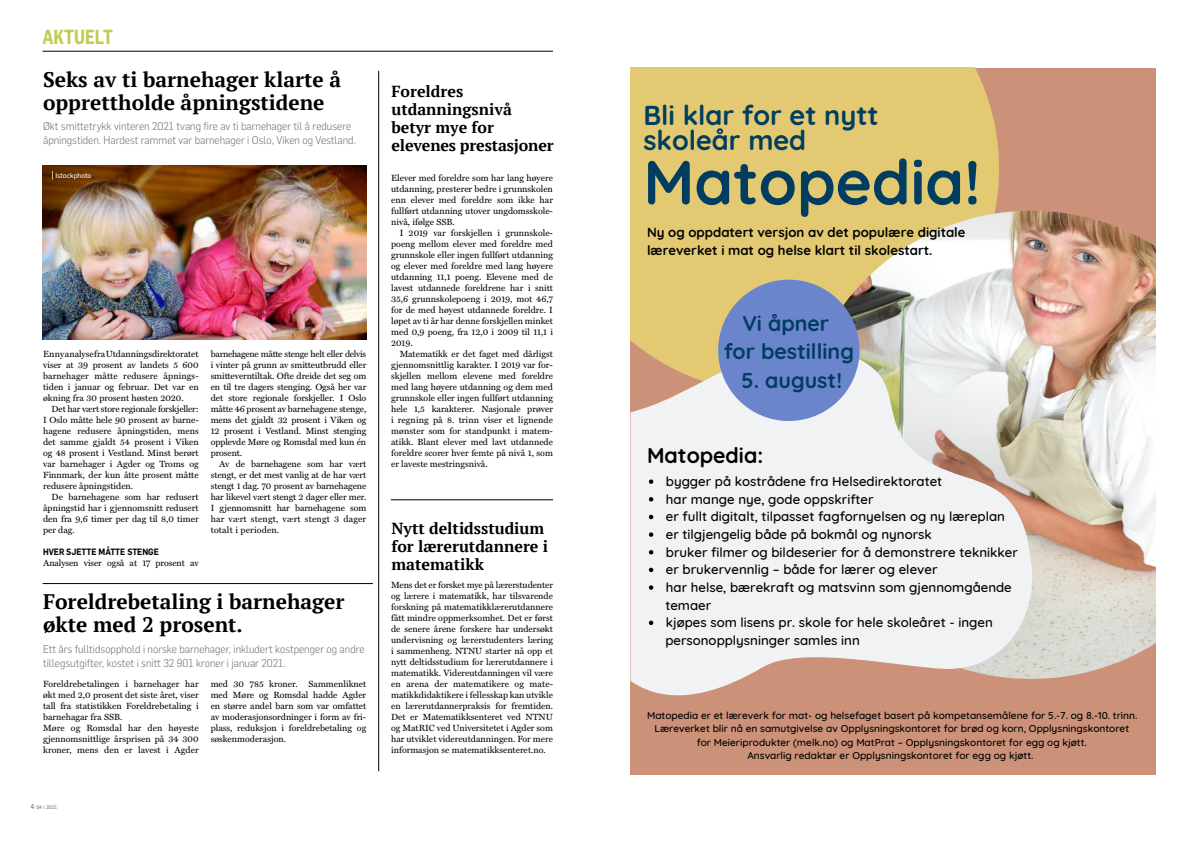
<style>
.page{position:relative;width:1191px;height:842px;background:#fff}
.page>*{position:absolute;margin:0;border:0;box-sizing:border-box;transform-origin:0 0}
.t1{font:700 62.2px "Quicksand";color:#003d60}
.t2{font:700 27.2px/25px "Quicksand";color:#003d60}
.t3{font:700 21.4px/28.5px "Quicksand";color:#003d60;text-align:center}
.t4{font:700 21.4px "Quicksand";color:#000}
.t5{font:700 21px/23px "PT Serif";color:#000}
.t6{font:700 20px "Flama Semicond";color:#c3cb56;scale:.86 1}
.t7{font:700 16px/18px "PT Serif";color:#000}
.t8{font:500 13.2px/17.6px "Quicksand";color:#000}
.t9{font:700 13.2px/17.6px "Quicksand";color:#000}
.t10{font:300 11px/14px "Flama";color:#747373;scale:.94 1}
.t11{font:500 10.1px/13.5px "Quicksand";color:#000;text-align:center}
.t12{font:9px/11px "Miller Text Roman";color:#000;text-align:justify}
.t13{font:600 9px "Flama";color:#000;scale:.9 1}
.t14{font:7px "Flama Basic";color:#fff}
.t15{font:5px "Flama";color:#747373}
.s1{font-size:7px}
</style>
<div class="page">
<hr style="left:43px;top:51px;width:510px;height:1px;background:#000">
<img style="left:43px;top:165px;width:323px;height:174px">
<hr style="left:378px;top:71px;width:1px;height:700px;background:#000">
<hr style="left:43px;top:583px;width:330px;height:1px;background:#000">
<hr style="left:391px;top:500px;width:162px;height:1px;background:#000">
<div style="left:630px;top:68px;width:526px;height:706px;background:#cc9279"></div>
<div style="left:630px;top:68px;width:369px;height:279px;background:#e2c972"></div>
<img style="left:797px;top:211px;width:359px;height:468px">
<svg style="left:630px;top:347px;width:409px;height:349px;fill:#f1f2f4"></svg>
<svg style="left:649px;top:479px;width:4px;height:5px"></svg>
<svg style="left:649px;top:497px;width:4px;height:4px"></svg>
<svg style="left:649px;top:515px;width:4px;height:4px"></svg>
<svg style="left:649px;top:532px;width:4px;height:5px"></svg>
<svg style="left:649px;top:550px;width:4px;height:4px"></svg>
<svg style="left:649px;top:568px;width:4px;height:4px"></svg>
<svg style="left:649px;top:585px;width:4px;height:5px"></svg>
<svg style="left:649px;top:621px;width:4px;height:4px"></svg>
<svg style="left:718px;top:280px;width:141px;height:141px"></svg>
<h3 class="t6" style="left:43px;top:25px;width:83px">AKTUELT</h3>
<h3 class="t5" style="left:43px;top:68px;width:299px">Seks av ti barnehager klarte å opprettholde åpningstidene</h3>
<p class="t10" style="left:43px;top:118px;width:334px">Økt smittetrykk vinteren 2021 tvang fire av ti barnehager til å redusere åpningstiden. Hardest rammet var barnehager i Oslo, Viken og Vestland.</p>
<p class="t14" style="left:55px;top:170px;width:37px">Istockphoto</p>
<p class="t12" style="left:43px;top:348px;width:157px">En ny analyse fra Utdanningsdirektoratet viser at 39 prosent av landets 5 600 barnehager måtte redusere åpnings&shy;tiden i januar og februar. Det var en økning fra 30 prosent høsten 2020.</p>
<p class="t12" style="left:43px;top:403px;width:157px;text-indent:9px">Det har vært store regionale forskjeller:<br>I Oslo måtte hele 90 prosent av barne&shy;hagene redusere åpningstiden, mens det samme gjaldt 54 prosent i Viken og 48 prosent i Vestland. Minst berørt var barnehager i Agder og Troms og Finnmark, der kun åtte prosent måtte redusere åpningstiden.</p>
<p class="t12" style="left:43px;top:491px;width:157px;text-indent:9px">De barnehagene som har redusert åpningstid har i gjennomsnitt redusert den fra 9,6 timer per dag til 8,0 timer per dag.</p>
<p class="t13" style="left:43px;top:545px;width:130px">HVER SJETTE MÅTTE STENGE</p>
<p class="t12" style="left:43px;top:557px;width:157px">Analysen viser også at 17 prosent av</p>
<p class="t12" style="left:211px;top:348px;width:157px">barnehagene måtte stenge helt eller delvis i vinter på grunn av smitteutbrudd eller smitteverntiltak. Ofte dreide det seg om en til tre dagers stenging. Også her var det store regionale forskjeller. I Oslo måtte 46 prosent av barnehagene stenge, mens det gjaldt 32 prosent i Viken og 12 prosent i Vestland. Minst stenging opplevde Møre og Romsdal med kun én prosent.</p>
<p class="t12" style="left:211px;top:458px;width:157px;text-indent:9px">Av de barnehagene som har vært stengt, er det mest vanlig at de har vært stengt 1 dag. 70 prosent av barnehagene har likevel vært stengt 2 dager eller mer.<br>I gjennomsnitt har barnehagene som har vært stengt, vært stengt 3 dager totalt i perioden.</p>
<h3 class="t5" style="left:43px;top:590px;width:303px">Foreldrebetaling i barnehager økte med 2 prosent.</h3>
<p class="t10" style="left:43px;top:642px;width:343px">Ett års fulltidsopphold i norske barnehager, inkludert kostpenger og andre tillegsutgifter, kostet i snitt 32 901 kroner i januar 2021.</p>
<p class="t12" style="left:43px;top:678px;width:157px;text-align:left">Foreldrebetalingen i barnehager har økt med 2,0 prosent det siste året, viser tall fra statistikken Foreldrebetaling i barnehagar fra SSB.<br>Møre og Romsdal har den høyeste gjennomsnittlige årsprisen på 34 300 kroner, mens den er lavest i Agder</p>
<p class="t12" style="left:211px;top:678px;width:157px">med 30 785 kroner. Sammenliknet med Møre og Romsdal hadde Agder en større andel barn som var omfattet av moderasjonsordninger i form av fri&shy;plass, reduksjon i foreldrebetaling og søskenmoderasjon.</p>
<p class="t15" style="left:31px;top:804px;width:28px"><span class="s1">4</span> 04 | 2021</p>
<h3 class="t7" style="left:391px;top:82px;width:164px">Foreldres utdanningsnivå betyr mye for elevenes prestasjoner</h3>
<p class="t12" style="left:391px;top:172px;width:163px">Elever med foreldre som har lang høyere utdanning, presterer bedre i grunnskolen enn elever med foreldre som ikke har fullført utdanning utover ungdomsskole&shy;nivå, ifølge SSB.</p>
<p class="t12" style="left:391px;top:227px;width:163px;text-indent:9px">I 2019 var forskjellen i grunnskole&shy;poeng mellom elever med foreldre med grunnskole eller ingen fullført utdanning og elever med foreldre med lang høyere utdanning 11,1 poeng. Elevene med de lavest utdannede foreldrene har i snitt 35,6 grunnskolepoeng i 2019, mot 46,7 for de med høyest utdannede foreldre. I løpet av ti år har denne forskjellen minket med 0,9 poeng, fra 12,0 i 2009 til 11,1 i 2019.</p>
<p class="t12" style="left:391px;top:348px;width:163px;text-indent:9px">Matematikk er det faget med dårligst gjennomsnittlig karakter. I 2019 var for&shy;skjellen mellom elevene med foreldre med lang høyere utdanning og dem med grunnskole eller ingen fullført utdanning hele 1,5 karakterer. Nasjonale prøver i regning på 8. trinn viser et lignende mønster som for standpunkt i matem&shy;atikk. Blant elever med lavt utdannede foreldre scorer hver femte på nivå 1, som er laveste mestringsnivå.</p>
<h3 class="t7" style="left:391px;top:519px;width:158px">Nytt deltidsstudium for lærerutdannere i matematikk</h3>
<p class="t12" style="left:391px;top:579px;width:163px">Mens det er forsket mye på lærerstudenter og lærere i matematikk, har tilsvarende forskning på matematikklærerutdannere fått mindre oppmerksomhet. Det er først de senere årene forskere har undersøkt undervisning og lærerstudenters læring i sammenheng. NTNU starter nå opp et nytt deltidsstudium for lærerutdannere i matematikk. Videreutdanningen vil være en arena der matematikere og mate&shy;matikkdidaktikere i fellesskap kan utvikle en lærerutdannerpraksis for fremtiden.<br>Det er Matematikksenteret ved NTNU og MatRIC ved Universitetet i Agder som har utviklet videreutdanningen. For mere informasjon se matematikksenteret.no.</p>
<h2 class="t2" style="left:643px;top:101px;width:237px">Bli klar for et nytt skoleår med</h2>
<h1 class="t1" style="left:643px;top:131px;width:339px">Matopedia!</h1>
<h3 class="t9" style="left:647px;top:222px;width:320px">Ny og oppdatert versjon av det populære digitale læreverket i mat og helse klart til skolestart.</h3>
<h3 class="t3" style="left:723px;top:307px;width:132px">Vi åpner<br>for bestilling</h3>
<h3 class="t3" style="left:741px;top:364px;width:102px">5. august!</h3>
<h3 class="t4" style="left:647px;top:437px;width:118px">Matopedia:</h3>
<p class="t8" style="left:666px;top:471px;width:353px">bygger på kostrådene fra Helsedirektoratet<br>har mange nye, gode oppskrifter<br>er fullt digitalt, tilpasset fagfornyelsen og ny læreplan er tilgjengelig både på bokmål og nynorsk<br>bruker filmer og bildeserier for å demonstrere teknikker er brukervennlig – både for lærer og elever<br>har helse, bærekraft og matsvinn som gjennomgående</p>
<h3 class="t8" style="left:666px;top:612px;width:328px">kjøpes som lisens pr. skole for hele skoleåret - ingen</h3>
<h3 class="t8" style="left:665px;top:595px;width:47px">temaer</h3>
<h3 class="t8" style="left:665px;top:630px;width:196px">personopplysninger samles inn</h3>
<p class="t11" style="left:647px;top:707px;width:492px">Matopedia er et læreverk for mat- og helsefaget basert på kompetansemålene for 5.-7. og 8.-10. trinn.<br>Læreverket blir nå en samutgivelse av Opplysningskontoret for brød og korn, Opplysningskontoret for Meieriprodukter (melk.no) og MatPrat – Opplysningskontoret for egg og kjøtt.<br>Ansvarlig redaktør er Opplysningskontoret for egg og kjøtt.</p>
</div>
